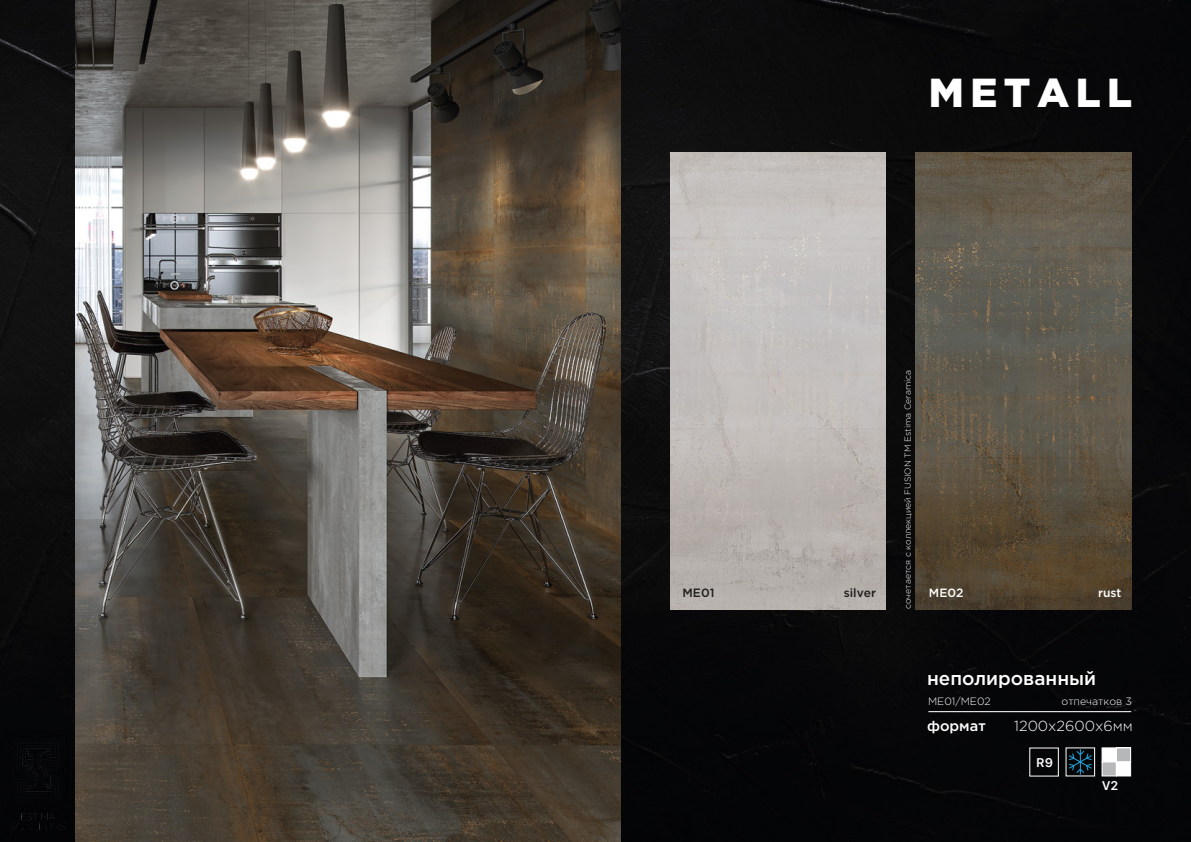
<style>
.page{position:relative;width:1191px;height:842px;background:#080809}
.page>*{position:absolute;margin:0;border:0;box-sizing:border-box;transform-origin:0 0}
.t1{font:900 40.5px "Gotham Pro";letter-spacing:.16em;color:#fff}
.t2{font:500 18.9px "Gotham Pro";color:#fff}
.t3{font:300 14.5px "Gotham Pro";color:#fff}
.t4{font:500 14.5px "Gotham Pro";color:#fff}
.t5{font:600 12.5px "SFUI Text";color:#fff}
.t6{font:500 12px "Gotham Pro";color:#1d1d1b}
.t7{font:500 12px "Gotham Pro";color:#fff}
.t8{font:300 10.6px "Gotham Pro";color:#fff}
.t9{font:300 8.7px "Gotham Pro";color:#fff}
</style>
<div class="page">
<img style="left:670px;top:153px;width:215px;height:456px">
<img style="left:916px;top:153px;width:215px;height:456px">
<hr style="left:928px;top:711px;width:203px;height:1px;background:#fff">
<img style="left:75px;top:0;width:545px;height:842px">
<svg style="left:1065px;top:747px;width:30px;height:29px"></svg>
<div style="left:1116px;top:748px;width:14px;height:14px;background:#b5b7b9;border:1px solid #fff"></div>
<div style="left:1101px;top:748px;width:15px;height:14px;background:#fff;border:1px solid #fff"></div>
<div style="left:1101px;top:762px;width:15px;height:14px;background:#b5b7b9;border:1px solid #fff"></div>
<div style="left:1116px;top:762px;width:14px;height:14px;background:#fff"></div>
<img style="left:1px;top:0;width:74px;height:842px">
<div style="left:5px;top:729px;width:65px;height:100px;background:#040507"></div>
<h1 class="t1" style="left:929px;top:69px;width:204px">METALL</h1>
<p class="t9" style="left:903px;top:609px;width:241px;rotate:-90deg">сочетается с коллекцией FUSION TM Estima Ceramica</p>
<h3 class="t6" style="left:682px;top:586px;width:33px">ME01</h3>
<h3 class="t6" style="left:844px;top:586px;width:34px">silver</h3>
<h3 class="t7" style="left:929px;top:586px;width:36px">ME02</h3>
<h3 class="t7" style="left:1098px;top:586px;width:25px">rust</h3>
<h2 class="t2" style="left:927px;top:668px;width:171px">неполированный</h2>
<h3 class="t4" style="left:927px;top:717px;width:60px">формат</h3>
<p class="t8" style="left:928px;top:695px;width:64px">ME01/ME02</p>
<p class="t8" style="left:1061px;top:695px;width:72px">отпечатков 3</p>
<h3 class="t3" style="left:1014px;top:718px;width:120px">1200x2600x6мм</h3>
<h3 class="t5" style="left:1036px;top:753px;width:18px">R9</h3>
<h3 class="t5" style="left:1101px;top:777px;width:18px">V2</h3>
</div>
